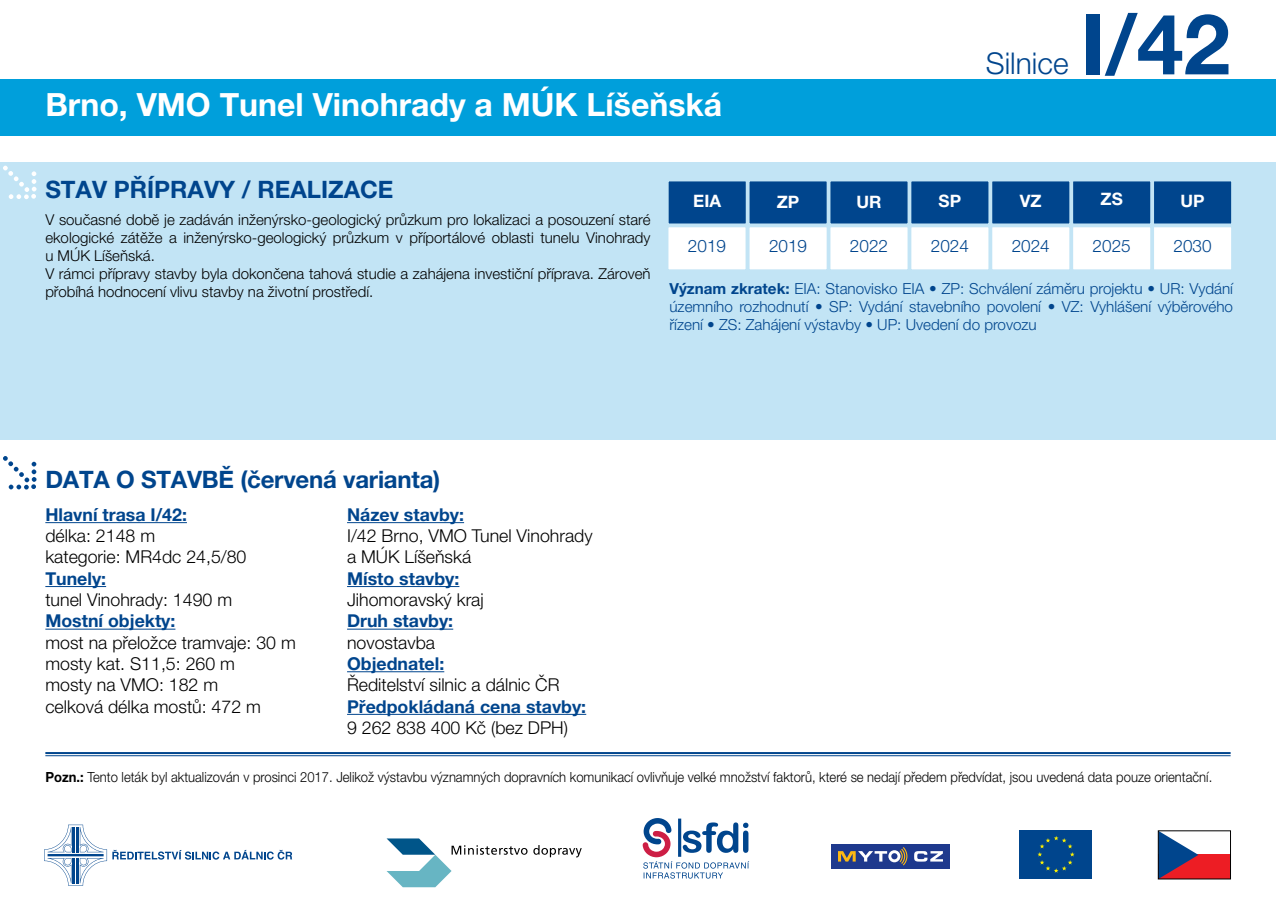
<style>
.page{position:relative;width:1276px;height:908px;background:#fff}
.page>*{position:absolute;margin:0;border:0;box-sizing:border-box;transform-origin:0 0}
.t1{font:700 84px "Helvetica Neue LT Pro";color:#00458d}
.t2{font:700 32px "Helvetica Neue LT Pro";color:#fff}
.t3{font:300 30px "Helvetica Neue LT Pro";color:#00458d}
.t4{font:700 24px "Helvetica Neue LT Pro";letter-spacing:-.01em;color:#00458d}
.t5{font:300 17.8px/21.2px "Helvetica Neue LT Pro";color:#000}
.t6{font:700 17.8px "Helvetica Neue LT Pro";color:#00458d}
.t7{font:300 17.2px "Helvetica Neue LT Pro";color:#00458d}
.t8{font:700 17.2px "Helvetica Neue LT Pro";color:#fff}
.t9{font:300 15.2px/18.2px "Helvetica Neue LT Pro";color:#00458d;text-align:justify}
.t10{font:300 15px/18px "Helvetica Neue LT Pro";color:#000}
.t11{font:300 14px "Helvetica Neue LT Pro";color:#000;scale:.93 1}
.s1{font-weight:700}
</style>
<div class="page">
<div style="left:0;top:79px;width:1276px;height:57px;background:#009fdb"></div>
<div style="left:0;top:162px;width:1276px;height:277px;background:#c2e4f5"></div>
<svg style="left:3px;top:165px;width:34px;height:34px"></svg>
<div style="left:1153px;top:180px;width:79px;height:44px;background:#00458d"></div>
<div style="left:1152px;top:179px;width:81px;height:46px;border:2px solid #c2e4f5"></div>
<div style="left:991px;top:180px;width:79px;height:44px;background:#00458d"></div>
<div style="left:990px;top:179px;width:81px;height:46px;border:2px solid #c2e4f5"></div>
<div style="left:829px;top:180px;width:79px;height:44px;background:#00458d"></div>
<div style="left:828px;top:179px;width:81px;height:46px;border:2px solid #c2e4f5"></div>
<div style="left:1072px;top:180px;width:79px;height:44px;background:#00458d"></div>
<div style="left:1071px;top:179px;width:81px;height:46px;border:2px solid #c2e4f5"></div>
<div style="left:910px;top:180px;width:79px;height:44px;background:#00458d"></div>
<div style="left:909px;top:179px;width:81px;height:46px;border:2px solid #c2e4f5"></div>
<div style="left:748px;top:180px;width:79px;height:44px;background:#00458d"></div>
<div style="left:747px;top:179px;width:81px;height:46px;border:2px solid #c2e4f5"></div>
<div style="left:668px;top:180px;width:78px;height:44px;background:#00458d"></div>
<div style="left:667px;top:179px;width:80px;height:46px;border:2px solid #c2e4f5"></div>
<div style="left:1153px;top:226px;width:79px;height:44px;background:#fff"></div>
<div style="left:1152px;top:225px;width:81px;height:46px;border:2px solid #c2e4f5"></div>
<div style="left:991px;top:226px;width:79px;height:44px;background:#fff"></div>
<div style="left:990px;top:225px;width:81px;height:46px;border:2px solid #c2e4f5"></div>
<div style="left:829px;top:226px;width:79px;height:44px;background:#fff"></div>
<div style="left:828px;top:225px;width:81px;height:46px;border:2px solid #c2e4f5"></div>
<div style="left:1072px;top:226px;width:79px;height:44px;background:#fff"></div>
<div style="left:1071px;top:225px;width:81px;height:46px;border:2px solid #c2e4f5"></div>
<div style="left:910px;top:226px;width:79px;height:44px;background:#fff"></div>
<div style="left:909px;top:225px;width:81px;height:46px;border:2px solid #c2e4f5"></div>
<div style="left:748px;top:226px;width:79px;height:44px;background:#fff"></div>
<div style="left:747px;top:225px;width:81px;height:46px;border:2px solid #c2e4f5"></div>
<div style="left:667px;top:226px;width:79px;height:44px;background:#fff"></div>
<div style="left:666px;top:225px;width:81px;height:46px;border:2px solid #c2e4f5"></div>
<div style="left:1019px;top:830px;width:72px;height:48px;background:#00458d"></div>
<svg style="left:1037px;top:836px;width:37px;height:36px"></svg>
<div style="left:1158px;top:854px;width:72px;height:24px;background:#ed1d24"></div>
<svg style="left:1160px;top:832px;width:38px;height:44px"></svg>
<svg style="left:44px;top:824px;width:248px;height:61px"></svg>
<svg style="left:642px;top:818px;width:107px;height:60px"></svg>
<hr style="left:45px;top:751px;width:1185px;height:2px;background:#00458d">
<hr style="left:45px;top:755px;width:1185px;height:1px;background:#00458d">
<hr style="left:45px;top:522px;width:142px;height:1px;background:#00458d">
<hr style="left:45px;top:586px;width:61px;height:1px;background:#00458d">
<hr style="left:45px;top:628px;width:130px;height:1px;background:#00458d">
<hr style="left:347px;top:522px;width:117px;height:1px;background:#00458d">
<hr style="left:347px;top:586px;width:112px;height:1px;background:#00458d">
<hr style="left:347px;top:628px;width:106px;height:1px;background:#00458d">
<hr style="left:347px;top:671px;width:97px;height:1px;background:#00458d">
<hr style="left:347px;top:713px;width:239px;height:1px;background:#00458d">
<svg style="left:3px;top:456px;width:34px;height:33px"></svg>
<svg style="left:386px;top:838px;width:141px;height:48px"></svg>
<svg style="left:533px;top:845px;width:49px;height:12px"></svg>
<div style="left:831px;top:843px;width:119px;height:24px;background:#1e398d"></div>
<svg style="left:838px;top:847px;width:69px;height:18px"></svg>
<svg style="left:914px;top:851px;width:29px;height:10px"></svg>
<h2 class="t2" style="left:45px;top:85px;width:678px">Brno, VMO Tunel Vinohrady a MÚK Líšeňská</h2>
<h3 class="t3" style="left:985px;top:45px;width:84px">Silnice</h3>
<h1 class="t1" style="left:1081px;top:-8px;width:151px">I/42</h1>
<h3 class="t4" style="left:45px;top:175px;width:350px">STAV PŘÍPRAVY / REALIZACE</h3>
<p class="t10" style="left:45px;top:210px;width:607px">V současné době je zadáván inženýrsko-geologický průzkum pro lokalizaci a posouzení staré ekologické zátěže a inženýrsko-geologický průzkum v příportálové oblasti tunelu Vinohrady u MÚK Líšeňská.<br>V rámci přípravy stavby byla dokončena tahová studie a zahájena investiční příprava. Zároveň přobíhá hodnocení vlivu stavby na životní prostředí.</p>
<p class="t8" style="left:693px;top:190px;width:29px">EIA</p>
<p class="t8" style="left:777px;top:191px;width:24px">ZP</p>
<p class="t8" style="left:856px;top:191px;width:27px">UR</p>
<p class="t8" style="left:938px;top:190px;width:24px">SP</p>
<p class="t8" style="left:1020px;top:190px;width:23px">VZ</p>
<p class="t8" style="left:1100px;top:188px;width:24px">ZS</p>
<p class="t8" style="left:1180px;top:190px;width:26px">UP</p>
<p class="t7" style="left:688px;top:235px;width:40px">2019</p>
<p class="t7" style="left:769px;top:235px;width:40px">2019</p>
<p class="t7" style="left:850px;top:235px;width:40px">2022</p>
<p class="t7" style="left:931px;top:235px;width:40px">2024</p>
<p class="t7" style="left:1011px;top:235px;width:40px">2024</p>
<p class="t7" style="left:1092px;top:235px;width:40px">2025</p>
<p class="t7" style="left:1173px;top:235px;width:40px">2030</p>
<p class="t9" style="left:669px;top:279px;width:565px"><span class="s1">Význam zkratek:</span> EIA: Stanovisko EIA • ZP: Schválení záměru projektu • UR: Vydání územního rozhodnutí • SP: Vydání stavebního povolení • VZ: Vyhlášení výběrového řízení • ZS: Zahájení výstavby • UP: Uvedení do provozu</p>
<h3 class="t4" style="left:45px;top:464px;width:396px">DATA O STAVBĚ (červená varianta)</h3>
<p class="t6" style="left:45px;top:503px;width:143px">Hlavní trasa I/42:</p>
<p class="t5" style="left:45px;top:524px;width:203px">délka: 2148 m<br>kategorie: MR4dc 24,5/80</p>
<p class="t6" style="left:45px;top:567px;width:62px">Tunely:</p>
<p class="t5" style="left:45px;top:588px;width:188px">tunel Vinohrady: 1490 m</p>
<p class="t6" style="left:45px;top:609px;width:132px">Mostní objekty:</p>
<p class="t5" style="left:45px;top:631px;width:252px">most na přeložce tramvaje: 30 m mosty kat. S11,5: 260 m<br>mosty na VMO: 182 m<br>celková délka mostů: 472 m</p>
<p class="t6" style="left:347px;top:503px;width:118px">Název stavby:</p>
<p class="t5" style="left:347px;top:524px;width:247px">I/42 Brno, VMO Tunel Vinohrady a MÚK Líšeňská</p>
<p class="t6" style="left:347px;top:567px;width:114px">Místo stavby:</p>
<p class="t5" style="left:347px;top:588px;width:138px">Jihomoravský kraj</p>
<p class="t6" style="left:347px;top:609px;width:108px">Druh stavby:</p>
<p class="t5" style="left:347px;top:631px;width:90px">novostavba</p>
<p class="t6" style="left:347px;top:652px;width:99px">Objednatel:</p>
<p class="t5" style="left:347px;top:673px;width:214px">Ředitelství silnic a dálnic ČR</p>
<p class="t6" style="left:347px;top:695px;width:241px">Předpokládaná cena stavby:</p>
<p class="t5" style="left:347px;top:716px;width:222px">9 262 838 400 Kč (bez DPH)</p>
<p class="t11" style="left:45px;top:767px;width:1256px"><span class="s1">Pozn.:</span> Tento leták byl aktualizován v prosinci 2017. Jelikož výstavbu významných dopravních komunikací ovlivňuje velké množství faktorů, které se nedají předem předvídat, jsou uvedená data pouze orientační.</p>
</div>
